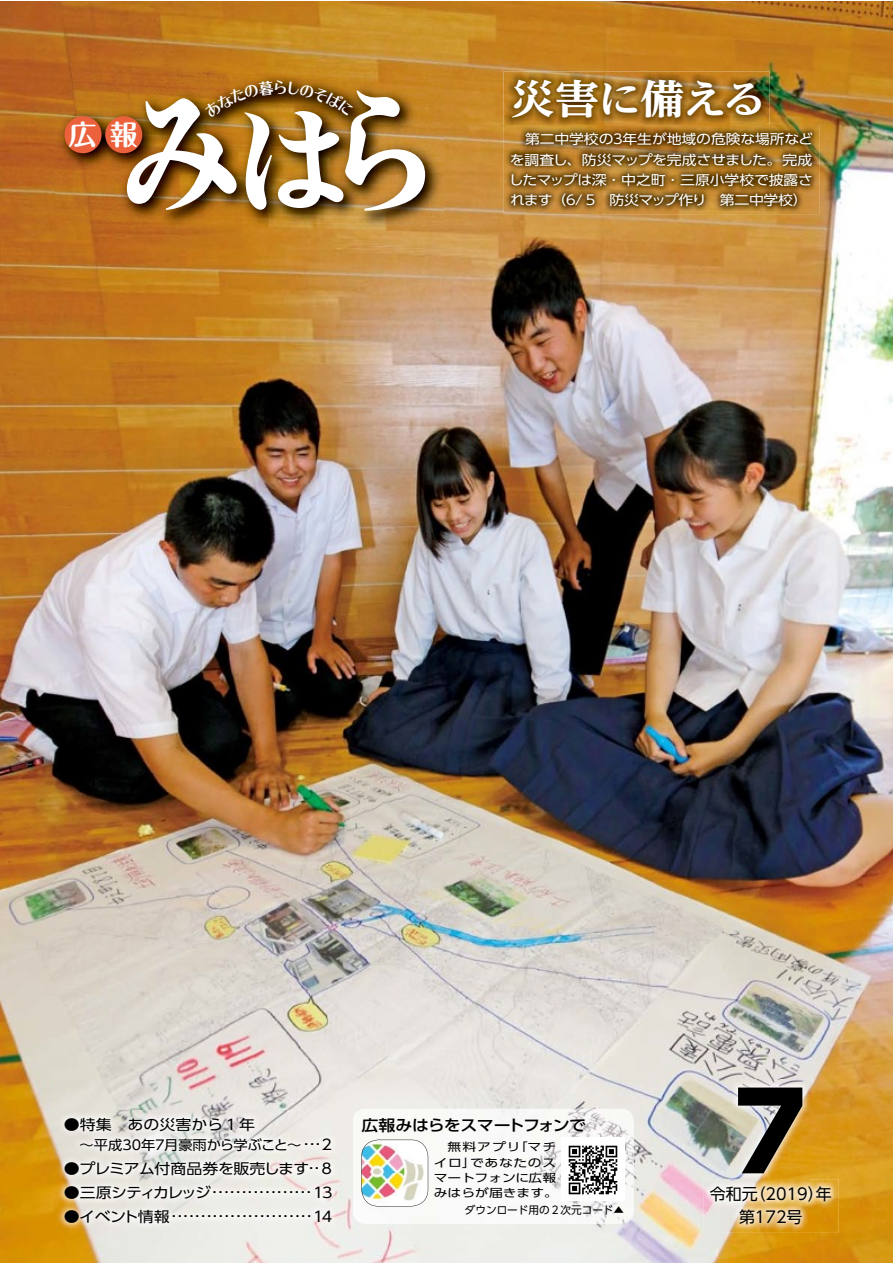
<style>
.page{position:relative;width:893px;height:1263px;background:#fff}
.page>*{position:absolute;margin:0;border:0;box-sizing:border-box;transform-origin:0 0}
.t1{font:800 106.35px "UD Shin Go Pro";color:#000}
.t2{font:700 expanded 40.2px "UD Reimin Pro";letter-spacing:-.045em;color:#fff;scale:1.11 1}
.t3{font:700 27.75px "Maru Fo Pro";color:#fff}
.t4{font:15.9px "UD Shin Go Pro";color:#000}
.t5{font:500 15.3px "UD Shin Go Pro";letter-spacing:-.04em;color:#000;scale:1.11 1}
.t6{font:14.4px/19.2px "UD Shin Go Pro";letter-spacing:-.03em;color:#000;scale:1.11 1}
.t7{font:14.4px/19.2px "UD Shin Go Pro";letter-spacing:-.1em;color:#000;scale:1.11 1}
.t8{font:14.4px "UD Shin Go Pro";color:#000;scale:1.11 1}
.t9{font:13.35px "UD Shin Go Pro";letter-spacing:-.02em;color:#fff;scale:1.11 1}
.t10{font:13.35px "UD Shin Go Pro";letter-spacing:-.03em;color:#000;scale:1.07 1}
.t11{font:13.35px "UD Shin Go Pro";letter-spacing:-.01em;color:#000;scale:1.07 1}
.t12{font:11.25px/15.3px "UD Shin Go Pro";color:#000;scale:1.23 1}
.t13{font:11.25px/15.3px "UD Shin Go Pro";letter-spacing:.045em;color:#000;scale:1.23 1}
.t14{font:10.65px "UD Shin Go Pro";color:#000}
</style>
<div class="page">
<img style="left:0;top:1px;width:892px;height:1262px">
<img style="left:353px;top:1109px;width:281px;height:115px">
<img style="left:56px;top:72px;width:387px;height:157px">
<div style="left:64px;top:116px;width:38px;height:37px;background:#eb613c;border-radius:50%"></div>
<div style="left:105px;top:116px;width:37px;height:37px;background:#eb613c;border-radius:50%"></div>
<img style="left:730px;top:1080px;width:80px;height:99px">
<img style="left:703px;top:1179px;width:136px;height:53px">
<img style="left:504px;top:125px;width:315px;height:89px">
<img style="left:361px;top:1140px;width:67px;height:66px">
<div style="left:561px;top:1137px;width:64px;height:64px;background:#fff"></div>
<img style="left:568px;top:1145px;width:50px;height:50px">
<img style="left:504px;top:71px;width:265px;height:55px">
<img style="left:57px;top:1111px;width:282px;height:119px">
<img style="left:127px;top:80px;width:298px;height:131px">
<h3 class="t3" style="left:69px;top:112px;width:29px">広</h3>
<h3 class="t3" style="left:110px;top:112px;width:29px">報</h3>
<h2 class="t2" style="left:510px;top:66px;width:233px">災害に備える</h2>
<p class="t9" style="left:623px;top:128px;width:173px">年生が地域の危険な場所など</p>
<p class="t9" style="left:510px;top:128px;width:95px">　第二中学校の</p>
<p class="t9" style="left:510px;top:149px;width:274px">を調査し、防災マップを完成させました。完成</p>
<p class="t9" style="left:509px;top:169px;width:275px">したマップは深･中之町･三原小学校で披露さ</p>
<p class="t9" style="left:595px;top:189px;width:193px">　防災マップ作り　第二中学校(</p>
<p class="t9" style="left:611px;top:128px;width:15px">３</p>
<p class="t9" style="left:510px;top:189px;width:52px">れます（</p>
<p class="t9" style="left:563px;top:189px;width:33px">６/５</p>
<p class="t8" style="left:64px;top:1113px;width:174px">●特集　あの災害から１年</p>
<p class="t10" style="left:164px;top:1134px;width:130px">月豪雨から学ぶこと~</p>
<p class="t11" style="left:80px;top:1134px;width:72px">～平成30年</p>
<p class="t6" style="left:304px;top:1130px;width:27px">...2</p>
<p class="t11" style="left:153px;top:1134px;width:15px">７</p>
<p class="t6" style="left:213px;top:1158px;width:110px;text-indent:-149px">●プレミアム付商品券を販売します.................13</p>
<p class="t6" style="left:309px;top:1154px;width:22px">..8</p>
<p class="t7" style="left:172px;top:1182px;width:146px;text-indent:-108px">●三原シティカレッジ........................14</p>
<p class="t6" style="left:64px;top:1206px;width:97px">●イベント情報</p>
<p class="t5" style="left:361px;top:1112px;width:204px">広報みはらをスマートフォンで</p>
<p class="t12" style="left:514px;top:1139px;width:36px">「マチ</p>
<p class="t13" style="left:470px;top:1139px;width:71px;text-indent:-36px">　無料アプリ<br>であなたのス</p>
<p class="t12" style="left:434px;top:1154px;width:103px">イロ」<br>マートフォンに広報みはらが届きます。</p>
<p class="t14" style="left:465px;top:1201px;width:161px">ダウンロード用の２次元コード▲</p>
<h1 class="t1" style="left:735px;top:1046px;width:72px">7</h1>
<p class="t4" style="left:739px;top:1204px;width:65px">第172号</p>
<p class="t4" style="left:750px;top:1181px;width:83px">（2019 年）</p>
<p class="t4" style="left:710px;top:1181px;width:49px">令和元</p>
</div>
